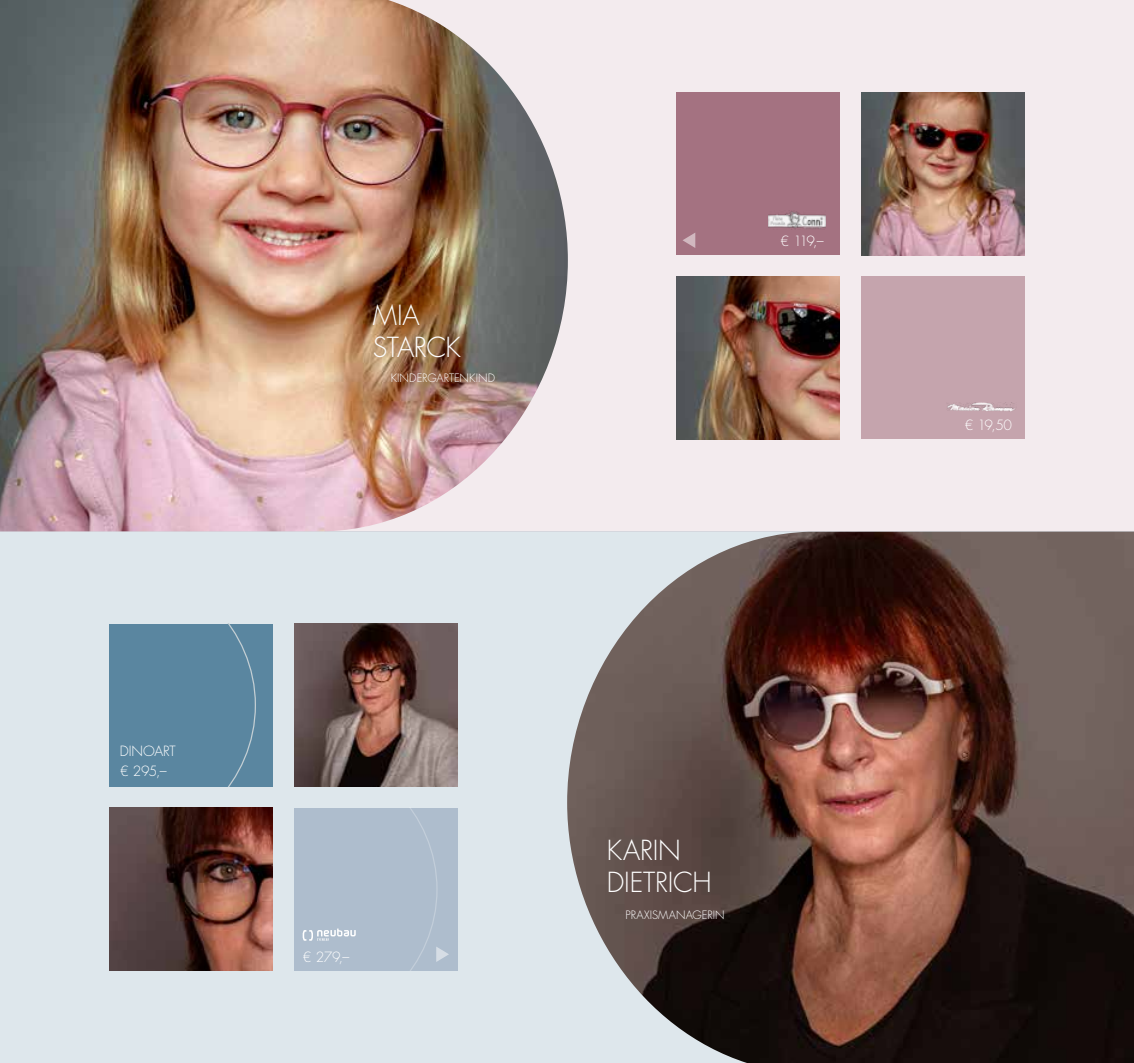
<style>
.page{position:relative;width:1134px;height:1063px;background:#fff}
.page>*{position:absolute;margin:0;border:0;box-sizing:border-box;transform-origin:0 0}
.t1{font:300 26.88px/32.4px "Futura Std";letter-spacing:-.01em;color:#fff}
.t2{font:300 13.75px "Futura Std";letter-spacing:-.025em;color:#fff}
.t3{font:300 13.75px "Futura Std";letter-spacing:-.005em;color:#fff}
.t4{font:300 11.25px "Futura Std";letter-spacing:.005em;color:#fff}
</style>
<div class="page">
<div style="left:0;top:0;width:1134px;height:531px;background:#f3ebee"></div>
<div style="left:0;top:531px;width:1134px;height:532px;background:#dee7ec"></div>
<img style="left:0;top:0;width:568px;height:531px">
<img style="left:567px;top:532px;width:567px;height:531px">
<img style="left:861px;top:92px;width:163px;height:163px">
<div style="left:677px;top:92px;width:163px;height:163px;background:#a47281"></div>
<img style="left:768px;top:211px;width:58px;height:18px">
<img style="left:677px;top:276px;width:163px;height:163px">
<div style="left:861px;top:276px;width:163px;height:163px;background:#c5a4ad"></div>
<img style="left:294px;top:624px;width:163px;height:163px">
<div style="left:110px;top:624px;width:163px;height:163px;background:#5a86a0"></div>
<svg style="left:228px;top:624px;width:28px;height:163px"></svg>
<img style="left:110px;top:808px;width:163px;height:163px">
<div style="left:294px;top:808px;width:163px;height:163px;background:#aebdcd"></div>
<svg style="left:683px;top:233px;width:12px;height:15px"></svg>
<img style="left:947px;top:402px;width:68px;height:10px">
<svg style="left:302px;top:808px;width:147px;height:163px"></svg>
<h1 class="t1" style="left:373px;top:299px;width:89px">MIA<br>STARCK</h1>
<p class="t4" style="left:391px;top:371px;width:106px">KINDERGARTENKIND</p>
<p class="t2" style="left:780px;top:233px;width:45px">€ 119,–</p>
<p class="t3" style="left:120px;top:743px;width:58px">DINOART</p>
<p class="t2" style="left:120px;top:763px;width:48px">€ 295,–</p>
<p class="t2" style="left:303px;top:949px;width:48px">€ 279,–</p>
<h1 class="t1" style="left:607px;top:834px;width:106px">KARIN<br>DIETRICH</h1>
<p class="t4" style="left:626px;top:908px;width:101px">PRAXISMANAGERIN</p>
<p class="t2" style="left:965px;top:417px;width:49px">€ 19,50</p>
</div>
